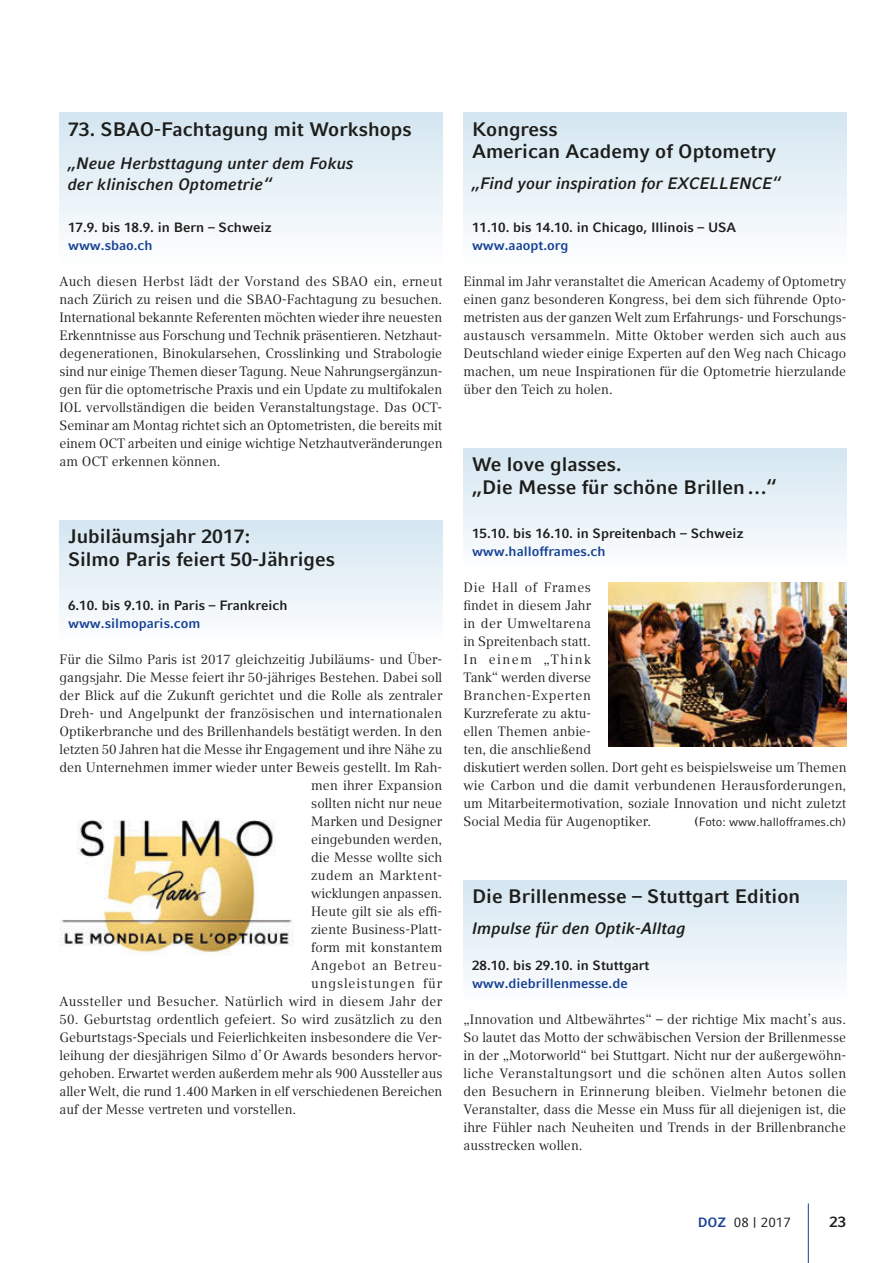
<style>
.page{position:relative;width:893px;height:1263px;background:#fff}
.page>*{position:absolute;margin:0;border:0;box-sizing:border-box;transform-origin:0 0}
.t1{font:700 19.5px/22.5px "Compatil Fact LT Pro";color:#1d1d1b}
.t2{font:italic 700 16.5px/21px "Compatil Fact LT Pro";color:#1d1d1b}
.t3{font:700 15px "Compatil Fact LT Pro";color:#1d1d1b}
.t4{font:13.5px/18px "Compatil Text LT Pro";color:#1d1d1b;text-align:justify}
.t5{font:700 13.5px "Compatil Fact LT Pro";color:#1d1d1b}
.t6{font:700 13.5px "Compatil Fact LT Pro";color:#164194}
.t7{font:13.5px "Compatil Fact LT Pro";color:#1d1d1b}
.t8{font:12px "Compatil Fact LT Pro";color:#1d1d1b}
.s1{font-family:"Compatil Text LT Pro";font-size:13.5px}
.s2{font-weight:700;color:#164194}
</style>
<div class="page">
<hr style="left:808px;top:1203px;width:1px;height:60px;background:#164194">
<div style="left:60px;top:113px;width:382px;height:155px;background:linear-gradient(to bottom,#d4e6f1,#fff)"></div>
<img style="left:60px;top:820px;width:233px;height:135px">
<div style="left:60px;top:520px;width:382px;height:126px;background:linear-gradient(to bottom,#d4e6f1,#fefeff)"></div>
<div style="left:463px;top:113px;width:383px;height:155px;background:linear-gradient(to bottom,#d4e6f1,#fff)"></div>
<img style="left:608px;top:583px;width:238px;height:163px">
<div style="left:463px;top:448px;width:383px;height:126px;background:linear-gradient(to bottom,#d4e6f1,#fefeff)"></div>
<div style="left:463px;top:880px;width:383px;height:126px;background:linear-gradient(to bottom,#d4e6f1,#fefeff)"></div>
<h1 class="t1" style="left:68px;top:118px;width:345px">73. SBAO-Fachtagung mit Workshops</h1>
<p class="t2" style="left:68px;top:153px;width:288px">„Neue Herbsttagung unter dem Fokus der klinischen Optometrie“</p>
<p class="t5" style="left:68px;top:220px;width:205px">17.9. bis 18.9. in Bern – Schweiz</p>
<p class="t6" style="left:68px;top:238px;width:86px">www.sbao.ch</p>
<p class="t4" style="left:60px;top:273px;width:384px">Auch diesen Herbst lädt der Vorstand des SBAO ein, erneut nach Zürich zu reisen und die SBAO-Fachtagung zu besuchen.<br>International bekannte Referenten möchten wieder ihre neuesten Erkenntnisse aus Forschung und Technik präsentieren. Netzhaut&shy;degenerationen, Binokularsehen, Crosslinking und Strabologie sind nur einige Themen dieser Tagung. Neue Nahrungsergänzun&shy;gen für die optometrische Praxis und ein Update zu multifokalen IOL vervollständigen die beiden Veranstaltungstage. Das OCT-Seminar am Montag richtet sich an Optometristen, die bereits mit einem OCT arbeiten und einige wichtige Netzhautveränderungen am OCT erkennen können.</p>
<h1 class="t1" style="left:68px;top:525px;width:268px">Jubiläumsjahr 2017:<br>Silmo Paris feiert 50-Jähriges</h1>
<p class="t5" style="left:68px;top:598px;width:221px">6.10. bis 9.10. in Paris – Frankreich</p>
<p class="t6" style="left:68px;top:616px;width:134px">www.silmoparis.com</p>
<p class="t4" style="left:60px;top:651px;width:384px;text-align:right">Für die Silmo Paris ist 2017 gleichzeitig Jubiläums- und Über&shy;gangsjahr. Die Messe feiert ihr 50-jähriges Bestehen. Dabei soll der Blick auf die Zukunft gerichtet und die Rolle als zentraler Dreh- und Angelpunkt der französischen und internationalen Optikerbranche und des Brillenhandels bestätigt werden. In den letzten 50 Jahren hat die Messe ihr Engagement und ihre Nähe zu den Unternehmen immer wieder unter Beweis gestellt. Im Rah&shy;men ihrer Expansion<br>sollten nicht nur neue<br>Marken und Designer<br>eingebunden werden,<br>die Messe wollte sich<br>zudem an Marktent-<br>wicklungen anpassen.<br>Heute gilt sie als effi-<br>ziente Business-Platt-<br>form mit konstantem<br>Angebot an Betreu-<br>ungsleistungen für<br>Aussteller und Besucher. Natürlich wird in diesem Jahr der</p>
<p class="t4" style="left:60px;top:1011px;width:384px">50. Geburtstag ordentlich gefeiert. So wird zusätzlich zu den Geburtstags-Specials und Feierlichkeiten insbesondere die Ver&shy;leihung der diesjährigen Silmo d’ Or Awards besonders hervor&shy;gehoben. Erwartet werden außerdem mehr als 900 Aussteller aus aller Welt, die rund 1.400 Marken in elf verschiedenen Bereichen auf der Messe vertreten und vorstellen.</p>
<h1 class="t1" style="left:472px;top:118px;width:306px">Kongress<br>American Academy of Optometry</h1>
<p class="t2" style="left:472px;top:173px;width:311px">„Find your inspiration for EXCELLENCE“</p>
<p class="t5" style="left:472px;top:220px;width:266px">11.10. bis 14.10. in Chicago, Illinois – USA</p>
<p class="t6" style="left:472px;top:238px;width:98px">www.aaopt.org</p>
<p class="t4" style="left:463px;top:273px;width:384px">Einmal im Jahr veranstaltet die American Academy of Optometry einen ganz besonderen Kongress, bei dem sich führende Opto&shy;metristen aus der ganzen Welt zum Erfahrungs- und Forschungs&shy;austausch versammeln. Mitte Oktober werden sich auch aus Deutschland wieder einige Experten auf den Weg nach Chicago machen, um neue Inspirationen für die Optometrie hierzulande über den Teich zu holen.</p>
<h1 class="t1" style="left:472px;top:453px;width:306px">We love glasses.<br>„Die Messe für schöne Brillen …“</h1>
<p class="t5" style="left:472px;top:526px;width:273px">15.10. bis 16.10. in Spreitenbach – Schweiz</p>
<p class="t6" style="left:472px;top:544px;width:135px">www.hallofframes.ch</p>
<p class="t4" style="left:463px;top:579px;width:384px;text-align:left">Die Hall of Frames<br>findet in diesem Jahr<br>in der Umweltarena<br>in Spreitenbach statt.<br>In einem „Think<br>Tank“ werden diverse<br>Branchen-Experten<br>Kurzreferate zu aktu-<br>ellen Themen anbie-<br>ten, die anschließend<br>diskutiert werden sollen. Dort geht es beispielsweise um Themen wie Carbon und die damit verbundenen Herausforderungen, um Mitarbeitermotivation, soziale Innovation und nicht zuletzt<br>Social Media für Augenoptiker.</p>
<p class="t8" style="left:694px;top:815px;width:154px"><span class="s1">(</span>Foto: www.hallofframes.ch)</p>
<h1 class="t1" style="left:472px;top:885px;width:330px">Die Brillenmesse – Stuttgart Edition</h1>
<p class="t2" style="left:472px;top:918px;width:215px">Impulse für den Optik-Alltag</p>
<p class="t5" style="left:472px;top:957px;width:179px">28.10. bis 29.10. in Stuttgart</p>
<p class="t6" style="left:472px;top:975px;width:157px">www.diebrillenmesse.de</p>
<p class="t4" style="left:463px;top:1011px;width:384px">„Innovation und Altbewährtes“ – der richtige Mix macht’s aus.<br>So lautet das Motto der schwäbischen Version der Brillenmesse in der „Motorworld“ bei Stuttgart. Nicht nur der außergewöhn&shy;liche Veranstaltungsort und die schönen alten Autos sollen den Besuchern in Erinnerung bleiben. Vielmehr betonen die Veranstalter, dass die Messe ein Muss für all diejenigen ist, die ihre Fühler nach Neuheiten und Trends in der Brillenbranche ausstrecken wollen.</p>
<p class="t7" style="left:698px;top:1214px;width:95px"><span class="s2">DOZ</span> 08 | 2017</p>
<p class="t3" style="left:829px;top:1213px;width:18px">23</p>
</div>
